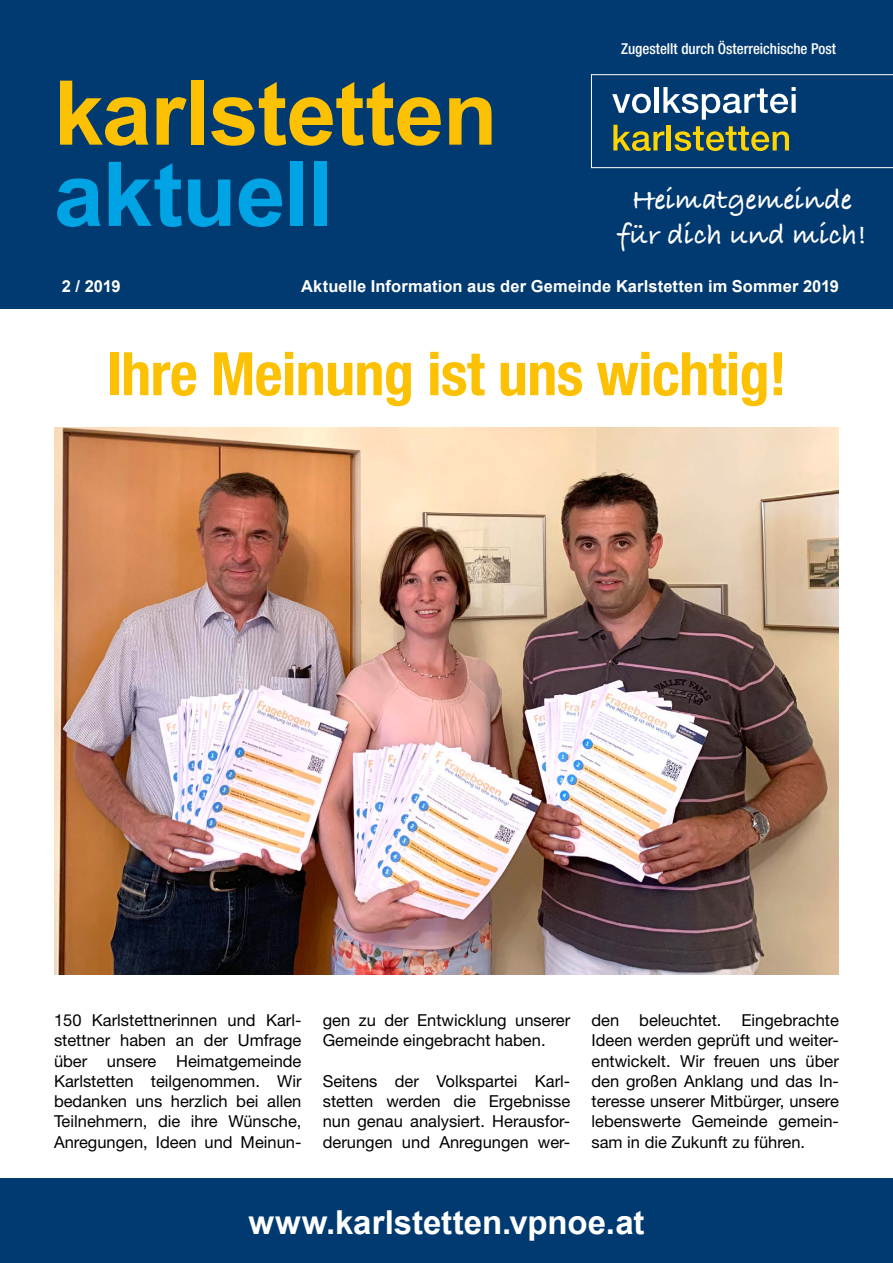
<style>
.page{position:relative;width:893px;height:1263px;background:#fff}
.page>*{position:absolute;margin:0;border:0;box-sizing:border-box;transform-origin:0 0}
.t1{font:700 89.4px "Arial";letter-spacing:-.01em;color:#fcc103}
.t2{font:700 89.4px "Arial";letter-spacing:-.01em;color:#00a4e4}
.t3{font:700 condensed 60px "Helvetica Neue LT Std";letter-spacing:-.01em;color:#fcc103}
.t4{font:700 33px "Arial";color:#fff}
.t5{font:700 29.7px/35.5px "Bradley Hand ITCTT";color:#fff;text-align:center}
.t6{font:16.5px/20.2px "Helvetica Neue LT Std";color:#000;text-align:justify}
.t7{font:700 16.5px "Arial";letter-spacing:.005em;color:#fff}
.t8{font:500 condensed 15px "Helvetica Neue LT Std";color:#fff}
</style>
<div class="page">
<div style="left:0;top:0;width:893px;height:308px;background:#003a70"></div>
<svg style="left:591px;top:74px;width:302px;height:94px"></svg>
<div style="left:0;top:1179px;width:893px;height:84px;background:#003a70"></div>
<img style="left:54px;top:427px;width:785px;height:548px">
<h1 class="t1" style="left:54px;top:54px;width:445px">karlstetten</h1>
<h1 class="t2" style="left:54px;top:135px;width:280px">aktuell</h1>
<p class="t8" style="left:621px;top:40px;width:217px">Zugestellt durch Österreichische Post</p>
<h3 class="t5" style="left:617px;top:180px;width:251px">Heimatgemeinde für dich und mich!</h3>
<p class="t7" style="left:62px;top:275px;width:60px">2 / 2019</p>
<p class="t7" style="left:301px;top:275px;width:539px">Aktuelle Information aus der Gemeinde Karlstetten im Sommer 2019</p>
<h2 class="t3" style="left:106px;top:337px;width:682px">Ihre Meinung ist uns wichtig!</h2>
<p class="t6" style="left:54px;top:1010px;width:249px">150 Karlstettnerinnen und Karl&shy;stettner haben an der Umfrage über unsere Heimatgemeinde Karlstetten teilgenommen. Wir bedanken uns herzlich bei allen Teilnehmern, die ihre Wünsche, Anregungen, Ideen und Meinun-</p>
<p class="t6" style="left:323px;top:1010px;width:249px">gen zu der Entwicklung unserer<br>Gemeinde eingebracht haben.</p>
<p class="t6" style="left:323px;top:1071px;width:249px">Seitens der Volkspartei Karl&shy;stetten werden die Ergebnisse nun genau analysiert. Herausfor&shy;derungen und Anregungen wer-</p>
<p class="t6" style="left:591px;top:1010px;width:249px">den beleuchtet. Eingebrachte Ideen werden geprüft und weiter&shy;entwickelt. Wir freuen uns über den großen Anklang und das In&shy;teresse unserer Mitbürger, unsere lebenswerte Gemeinde gemein&shy;sam in die Zukunft zu führen.</p>
<h3 class="t4" style="left:248px;top:1200px;width:398px">www.karlstetten.vpnoe.at</h3>
</div>
